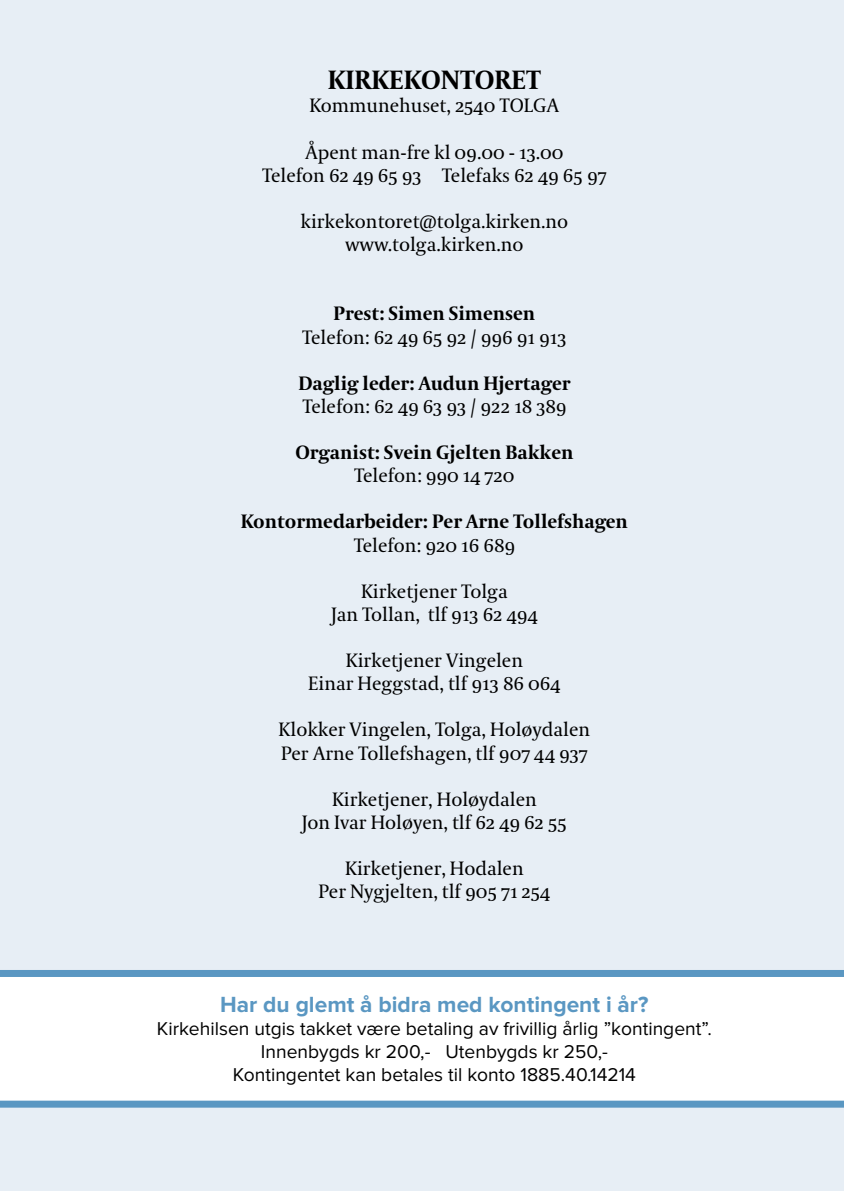
<style>
.page{position:relative;width:844px;height:1191px;background:#fff}
.page>*{position:absolute;margin:0;border:0;box-sizing:border-box;transform-origin:0 0}
.t1{font:700 26.25px "Coranto 2";color:#000}
.t2{font:700 22.75px "Proxima Nova";color:#5a97c2}
.t3{font:19.25px/23.1px "Coranto 2";color:#000;text-align:center}
.t4{font:19.25px/23.1px "Proxima Nova";color:#000;text-align:center}
.t5{font:700 19.25px "Coranto 2";color:#000}
</style>
<div class="page">
<div style="left:0;top:0;width:843px;height:1191px;background:#e7eef5"></div>
<svg style="left:0;top:970px;width:843px;height:137px;background:#eef4f9"></svg>
<h1 class="t1" style="left:327px;top:64px;width:215px">KIRKEKONTORET</h1>
<p class="t3" style="left:309px;top:95px;width:251px">Kommunehuset, 2540 TOLGA</p>
<p class="t3" style="left:262px;top:141px;width:346px">Åpent man-fre kl 09.00 - 13.00<br>Telefon 62 49 65 93 Telefaks 62 49 65 97</p>
<p class="t3" style="left:300px;top:211px;width:269px">kirkekontoret@tolga.kirken.no www.tolga.kirken.no</p>
<p class="t5" style="left:333px;top:302px;width:203px">Prest: Simen Simensen</p>
<p class="t3" style="left:302px;top:326px;width:266px">Telefon: 62 49 65 92 / 996 91 913</p>
<p class="t5" style="left:298px;top:371px;width:273px">Daglig leder: Audun Hjertager</p>
<p class="t3" style="left:302px;top:395px;width:265px">Telefon: 62 49 63 93 / 922 18 389</p>
<p class="t5" style="left:295px;top:440px;width:279px">Organist: Svein Gjelten Bakken</p>
<p class="t3" style="left:354px;top:465px;width:162px">Telefon: 990 14 720</p>
<p class="t5" style="left:241px;top:510px;width:388px">Kontormedarbeider: Per Arne Tollefshagen</p>
<p class="t3" style="left:353px;top:534px;width:163px">Telefon: 920 16 689</p>
<p class="t3" style="left:331px;top:580px;width:208px">Kirketjener Tolga<br>Jan Tollan, tlf 913 62 494</p>
<p class="t3" style="left:308px;top:649px;width:254px">Kirketjener Vingelen<br>Einar Heggstad, tlf 913 86 064</p>
<p class="t3" style="left:278px;top:719px;width:313px;text-align:left">Klokker Vingelen, Tolga, Holøydalen<br>Per Arne Tollefshagen, tlf 907 44 937</p>
<p class="t3" style="left:302px;top:788px;width:266px">Kirketjener, Holøydalen<br>Jon Ivar Holøyen, tlf 62 49 62 55</p>
<p class="t3" style="left:318px;top:857px;width:233px">Kirketjener, Hodalen<br>Per Nygjelten, tlf 905 71 254</p>
<p class="t2" style="left:220px;top:991px;width:429px">Har du glemt å bidra med kontingent i år?</p>
<p class="t4" style="left:157px;top:1017px;width:556px">Kirkehilsen utgis takket være betaling av frivillig årlig ”kontingent”.<br>Innenbygds kr 200,- Utenbygds kr 250,-<br>Kontingentet kan betales til konto 1885.40.14214</p>
</div>
